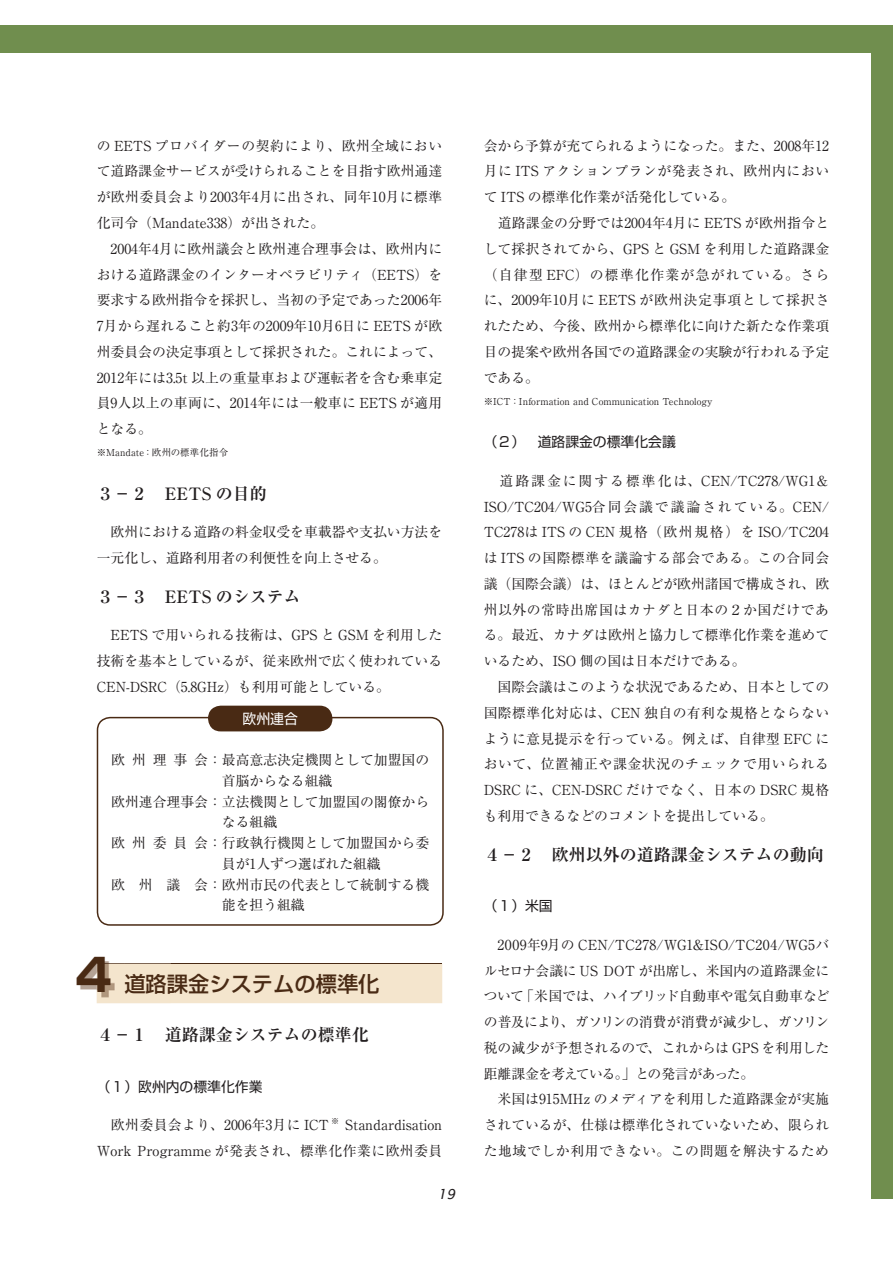
<style>
.page{position:relative;width:893px;height:1263px;background:#fff}
.page>*{position:absolute;margin:0;border:0;box-sizing:border-box;transform-origin:0 0}
.t1{font:500 21.3px "Shin Go Pro";color:#492a14}
.t2{font:700 16.95px "Ryumin Pro";color:#231f20}
.t3{font:13.8px/25.8px "Ryumin Pro";color:#231f20}
.t4{font:13.8px "Shin Go Pro";color:#231f20}
.t5{font:13.8px "Shin Go Pro";color:#fff}
.t6{font:italic 13.8px "Lucida Sans";color:#231f20}
.t7{font:9.6px "Ryumin Pro";letter-spacing:.01em;color:#231f20}
.t8{font:8.1px "Ryumin Pro";color:#231f20}
.s1{font-weight:700;font-size:44.7px}
</style>
<div class="page">
<div style="left:0;top:26px;width:893px;height:27px;background:#708e4e"></div>
<div style="left:872px;top:26px;width:21px;height:1173px;background:#708e4e"></div>
<div style="left:97px;top:717px;width:347px;height:209px;border:2px solid #492a14;border-radius:13px"></div>
<div style="left:208px;top:706px;width:124px;height:25px;background:#492a14;border-radius:13px"></div>
<img style="left:80px;top:961px;width:91px;height:43px">
<div style="left:97px;top:963px;width:345px;height:40px;background:#f4e5cd"></div>
<img style="left:124px;top:963px;width:47px;height:1px">
<p class="t3" style="left:97px;top:132px;width:347px">の EETS プロバイダーの契約により、欧州全域において道路課金サービスが受けられることを目指す欧州通達が欧州委員会より2003年4月に出され、同年10月に標準化司令（Mandate338）が出された。<br>　2004年4月に欧州議会と欧州連合理事会は、欧州内における道路課金のインターオペラビリティ（EETS）を要求する欧州指令を採択し、当初の予定であった2006年<br>7月から遅れること約3年の2009年10月6日に EETS が欧州委員会の決定事項として採択された。これによって、<br>2012年には3.5t 以上の重量車および運転者を含む乗車定員9人以上の車両に、2014年には一般車に EETS が適用となる。</p>
<p class="t7" style="left:97px;top:445px;width:133px">※Mandate：欧州の標準化指令</p>
<p class="t2" style="left:97px;top:480px;width:172px">３－２　EETS の目的</p>
<p class="t3" style="left:97px;top:518px;width:347px">　欧州における道路の料金収受を車載器や支払い方法を一元化し、道路利用者の利便性を向上させる。</p>
<p class="t2" style="left:97px;top:583px;width:206px">３－３　EETS のシステム</p>
<p class="t3" style="left:97px;top:621px;width:347px;text-align:justify">　EETS で用いられる技術は、GPS と GSM を利用した技術を基本としているが、従来欧州で広く使われているCEN-DSRC（5.8GHz）も利用可能としている。</p>
<p class="t5" style="left:243px;top:707px;width:57px">欧州連合</p>
<p class="t3" style="left:111px;top:746px;width:319px">欧州理事会： 最高意志決定機関として加盟国の</p>
<p class="t3" style="left:222px;top:767px;width:112px">首脳からなる組織</p>
<p class="t3" style="left:111px;top:787px;width:319px">欧州連合理事会： 立法機関として加盟国の閣僚から</p>
<p class="t3" style="left:222px;top:808px;width:57px">なる組織</p>
<p class="t3" style="left:111px;top:829px;width:319px">欧州委員会： 行政執行機関として加盟国から委</p>
<p class="t3" style="left:222px;top:850px;width:160px">員が1人ずつ選ばれた組織</p>
<p class="t3" style="left:111px;top:870px;width:319px">欧 州 議 会： 欧州市民の代表として統制する機</p>
<p class="t3" style="left:222px;top:891px;width:84px">能を担う組織</p>
<p class="t1" style="left:76px;top:966px;width:305px"><span class="s1">4</span> 道路課金システムの標準化</p>
<p class="t2" style="left:97px;top:1021px;width:274px">４－１　道路課金システムの標準化</p>
<p class="t4" style="left:97px;top:1075px;width:167px">（１）欧州内の標準化作業</p>
<p class="t3" style="left:97px;top:1111px;width:234px">　欧州委員会より、2006年3月に ICT</p>
<p class="t8" style="left:331px;top:1114px;width:10px">※</p>
<p class="t3" style="left:97px;top:1111px;width:347px;text-align:right">Standardisation<br>Work Programme が発表され、標準化作業に欧州委員</p>
<p class="t6" style="left:438px;top:1186px;width:19px">19</p>
<p class="t3" style="left:484px;top:132px;width:347px">会から予算が充てられるようになった。また、2008年12月に ITS アクションプランが発表され、欧州内において ITS の標準化作業が活発化している。<br>　道路課金の分野では2004年4月に EETS が欧州指令として採択されてから、GPS と GSM を利用した道路課金（自律型 EFC）の標準化作業が急がれている。さらに、2009年10月に EETS が欧州決定事項として採択されたため、今後、欧州から標準化に向けた新たな作業項目の提案や欧州各国での道路課金の実験が行われる予定である。</p>
<p class="t7" style="left:484px;top:394px;width:230px">※ICT：Information and Communication Technology</p>
<p class="t4" style="left:484px;top:430px;width:194px">（２） 道路課金の標準化会議</p>
<p class="t3" style="left:484px;top:467px;width:347px">　道路課金に関する標準化は、CEN/TC278/WG1＆<br>ISO/TC204/WG5合同会議で議論されている。CEN/<br>TC278は ITS の CEN 規格（欧州規格）を ISO/TC204は ITS の国際標準を議論する部会である。この合同会議（国際会議）は、ほとんどが欧州諸国で構成され、欧州以外の常時出席国はカナダと日本の２か国だけである。最近、カナダは欧州と協力して標準化作業を進めているため、ISO 側の国は日本だけである。<br>　国際会議はこのような状況であるため、日本としての国際標準化対応は、CEN 独自の有利な規格とならないように意見提示を行っている。例えば、自律型 EFC において、位置補正や課金状況のチェックで用いられる<br>DSRC に、CEN-DSRC だけでなく、日本の DSRC 規格も利用できるなどのコメントを提出している。</p>
<p class="t2" style="left:484px;top:841px;width:342px">４－２　欧州以外の道路課金システムの動向</p>
<p class="t4" style="left:484px;top:894px;width:71px">（１）米国</p>
<p class="t3" style="left:484px;top:931px;width:347px">　2009年9月の CEN/TC278/WG1&amp;ISO/TC204/WG5バルセロナ会議に US DOT が出席し、米国内の道路課金について「米国では、ハイブリッド自動車や電気自動車などの普及により、ガソリンの消費が消費が減少し、ガソリン税の減少が予想されるので、これからは GPS を利用した距離課金を考えている。」との発言があった。<br>　米国は915MHz のメディアを利用した道路課金が実施されているが、仕様は標準化されていないため、限られた地域でしか利用できない。この問題を解決するため</p>
</div>
